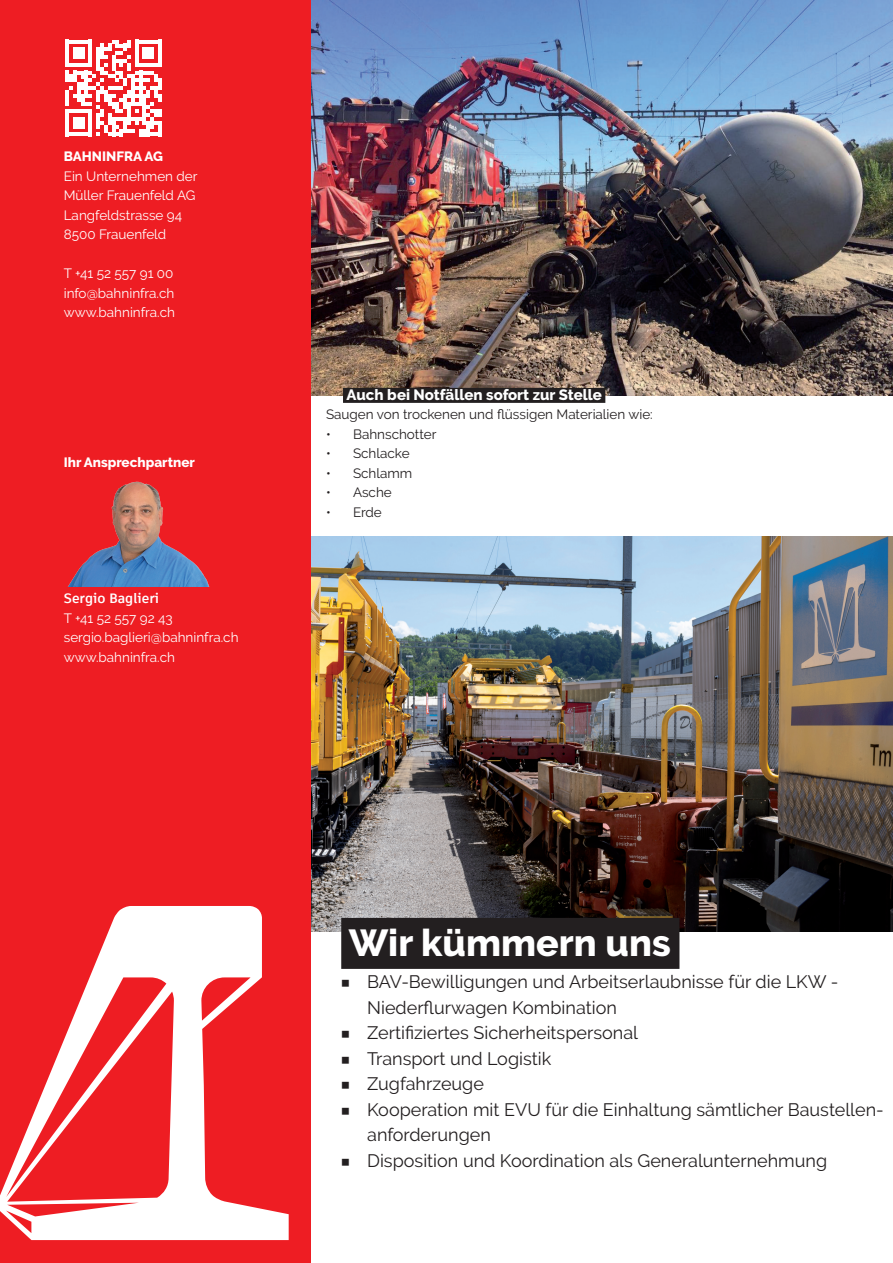
<style>
.page{position:relative;width:893px;height:1263px;background:#fff}
.page>*{position:absolute;margin:0;border:0;box-sizing:border-box;transform-origin:0 0}
.t1{font:800 37.5px "Raleway";color:#fff}
.t2{font:18px/25.5px "Raleway";color:#231f20}
.t3{font:800 15px "Raleway";color:#fff}
.t4{font:13.5px/19.5px "Raleway";color:#fff}
.t5{font:13.5px "Raleway";color:#231f20}
.t6{font:800 13.5px "Raleway";color:#fff}
.t7{font:700 13.5px "Artifakt Element";color:#fff}
.s1{font-family:"Artifakt Element"}
</style>
<div class="page">
<img style="left:310px;top:536px;width:583px;height:395px">
<img style="left:310px;top:0;width:583px;height:395px">
<div style="left:0;top:0;width:310px;height:1263px;background:#ee1d23"></div>
<svg style="left:0;top:906px;width:289px;height:334px"></svg>
<img style="left:68px;top:481px;width:142px;height:106px">
<div style="left:343px;top:388px;width:262px;height:15px;background:#231f20"></div>
<div style="left:341px;top:918px;width:338px;height:51px;background:#231f20"></div>
<svg style="left:65px;top:39px;width:97px;height:97px"></svg>
<p class="t6" style="left:64px;top:149px;width:101px">BAHNINFRA AG</p>
<p class="t4" style="left:64px;top:166px;width:135px">Ein Unternehmen der<br>Müller Frauenfeld AG<br>Langfeldstrasse 94<br>8500 Frauenfeld</p>
<p class="t4" style="left:64px;top:264px;width:113px">T +41 52 557 91 00 info@bahninfra.ch www.bahninfra.ch</p>
<p class="t6" style="left:64px;top:454px;width:133px">Ihr Ansprechpartner</p>
<p class="t7" style="left:64px;top:589px;width:97px">Sergio Baglieri</p>
<p class="t4" style="left:64px;top:608px;width:176px">T +41 52 557 92 43 sergio.baglieri@bahninfra.ch www.bahninfra.ch</p>
<p class="t3" style="left:346px;top:386px;width:257px">Auch bei Notfällen sofort zur Stelle</p>
<p class="t5" style="left:326px;top:407px;width:328px">Saugen von trockenen und flüssigen Materialien wie:</p>
<p class="t5" style="left:326px;top:426px;width:112px">• Bahnschotter</p>
<p class="t5" style="left:326px;top:446px;width:85px">• Schlacke</p>
<p class="t5" style="left:326px;top:465px;width:88px">• Schlamm</p>
<p class="t5" style="left:326px;top:485px;width:67px">• Asche</p>
<p class="t5" style="left:326px;top:504px;width:57px">• Erde</p>
<h1 class="t1" style="left:349px;top:922px;width:324px">Wir kümmern uns</h1>
<p class="t2" style="left:367px;top:969px;width:473px;text-indent:-27px"><span class="s1">■</span> BAV-Bewilligungen und Arbeitserlaubnisse für die LKW -<br>Niederflurwagen Kombination</p>
<p class="t2" style="left:340px;top:1020px;width:299px"><span class="s1">■</span> Zertifiziertes Sicherheitspersonal</p>
<p class="t2" style="left:340px;top:1046px;width:213px"><span class="s1">■</span> Transport und Logistik</p>
<p class="t2" style="left:340px;top:1071px;width:145px"><span class="s1">■</span> Zugfahrzeuge</p>
<p class="t2" style="left:367px;top:1097px;width:518px;text-indent:-27px"><span class="s1">■</span> Kooperation mit EVU für die Einhaltung sämtlicher Baustellen&shy;anforderungen</p>
<p class="t2" style="left:340px;top:1148px;width:488px"><span class="s1">■</span> Disposition und Koordination als Generalunternehmung</p>
</div>
